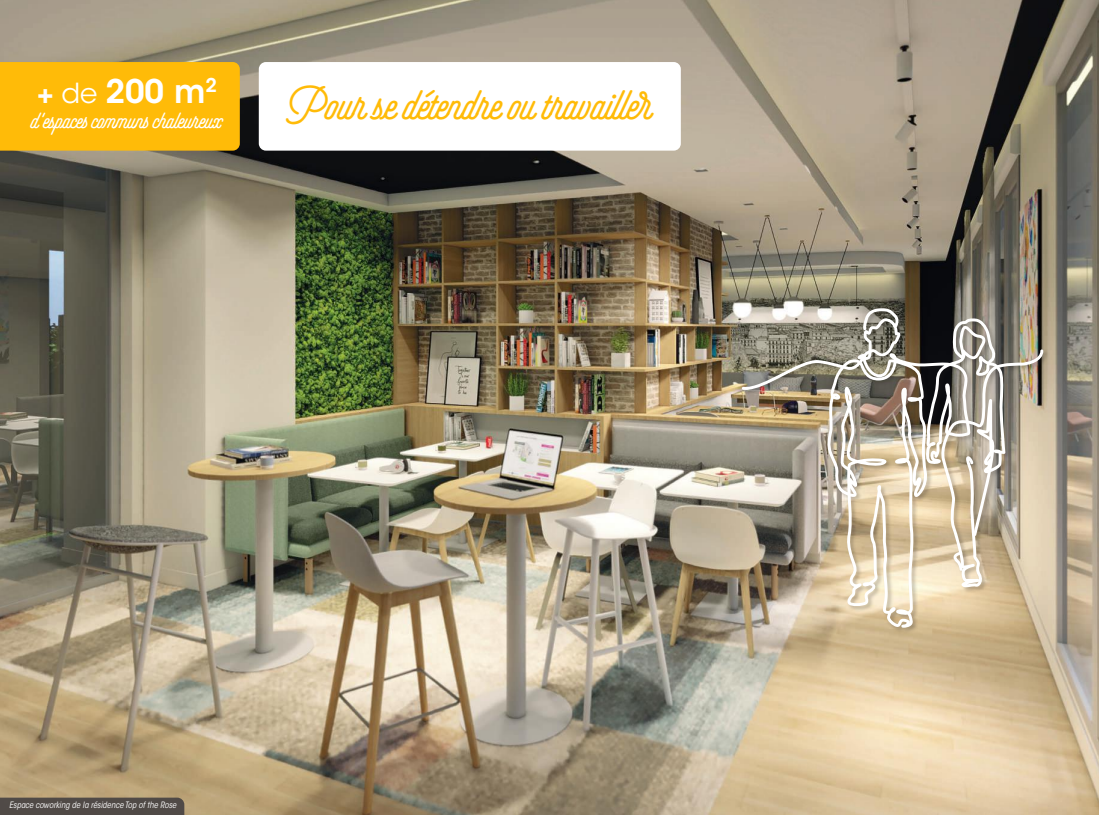
<style>
.page{position:relative;width:1099px;height:815px;background:#fff}
.page>*{position:absolute;margin:0;border:0;box-sizing:border-box;transform-origin:0 0}
.t1{font:900 47.5px "Selfie";color:#ffbb08}
.t2{font:600 32.5px "ITC Avant Garde Std";color:#fff}
.t3{font:900 25.5px "Selfie";color:#fff}
.t4{font:italic condensed 8.75px "ITC Avant Garde Std";color:#fff}
.s1{font-size:27.5px}
.s2{font-weight:400;font-size:27.5px}
</style>
<div class="page">
<img style="left:0;top:0;width:1098px;height:815px">
<div style="left:259px;top:62px;width:421px;height:89px;background:#fff;border-radius:7px"></div>
<div style="left:0;top:798px;width:184px;height:17px;background:#504a46"></div>
<div style="left:0;top:62px;width:240px;height:89px;background:#ffbb08"></div>
<div style="left:740px;top:307px;width:309px;height:327px;background:#241f1f;opacity:.3"></div>
<svg style="left:1005px;top:349px;width:38px;height:238px;background:#bcaf99"></svg>
<svg style="left:826px;top:308px;width:179px;height:320px;background:#bcb09a"></svg>
<svg style="left:741px;top:327px;width:159px;height:63px;background:#8d8a7c"></svg>
<h2 class="t2" style="left:37px;top:70px;width:181px"><span class="s1">+</span> <span class="s2">de</span> 200 m<sup>2</sup></h2>
<h3 class="t3" style="left:31px;top:105px;width:194px">d'espaces communs chaleureux</h3>
<h1 class="t1" style="left:287px;top:75px;width:370px">Pour se détendre ou travailler</h1>
<p class="t4" style="left:9px;top:799px;width:169px">Espace coworking de la résidence Top of the Rose</p>
</div>
